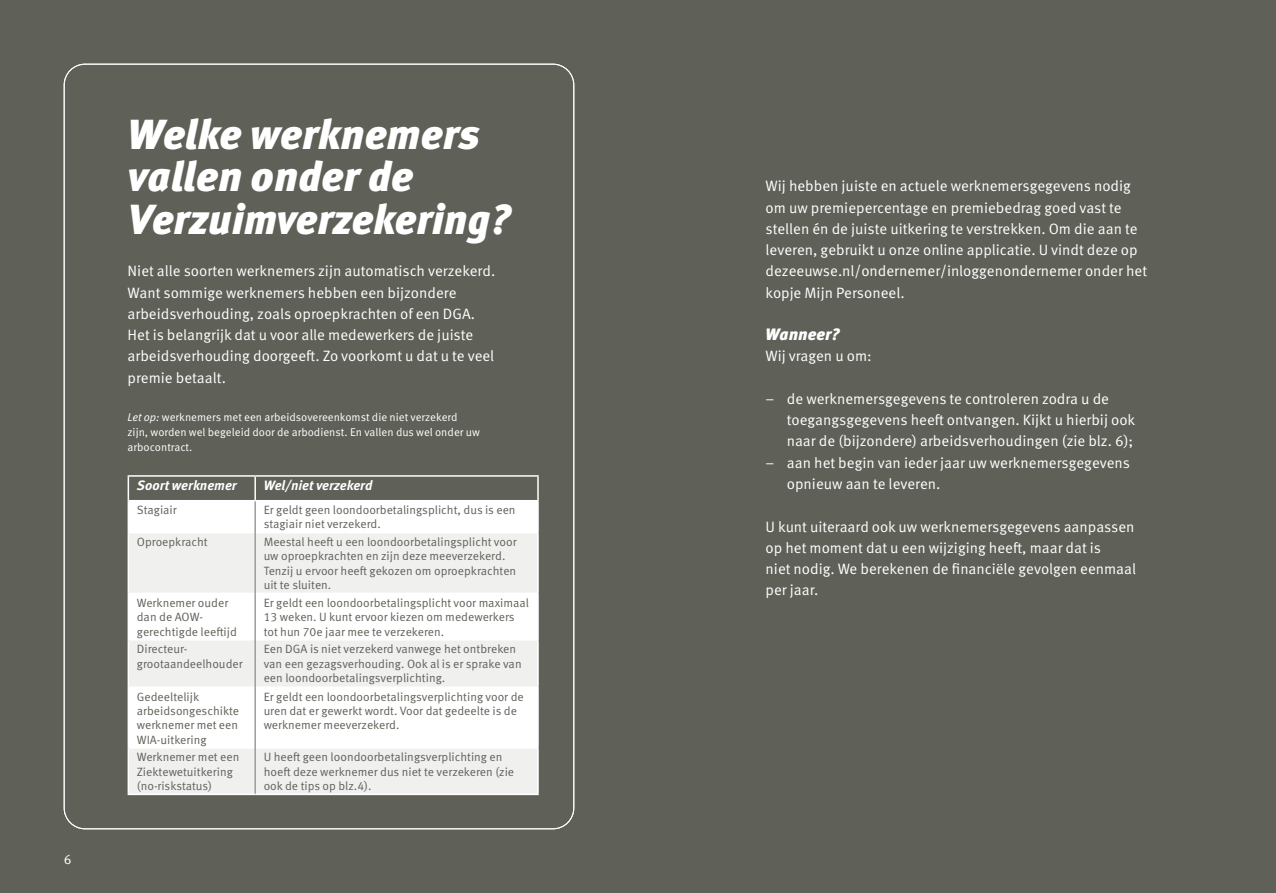
<style>
.page{position:relative;width:1276px;height:893px;background:#fff}
.page>*{position:absolute;margin:0;border:0;box-sizing:border-box;transform-origin:0 0}
.t1{font:italic 900 42px/42.5px "Meta OT";letter-spacing:-.005em;color:#fff}
.t2{font:italic 900 16.5px "Meta OT";letter-spacing:-.005em;color:#fff}
.t3{font:15px/21.3px "Meta OT Norm";color:#fff}
.t4{font:italic 700 13.5px "Meta OT";letter-spacing:-.005em;color:#fff}
.t5{font:13.5px "Meta OT Norm";color:#fff}
.t6{font:12px/14.4px "Meta OT Norm";color:#5f6058}
.t7{font:11.25px/15px "Meta OT Norm";color:#fff}
.s1{font-family:"Meta OT Norm Ita"}
</style>
<div class="page">
<div style="left:0;top:0;width:637px;height:893px;background:#5f6058"></div>
<div style="left:637px;top:0;width:639px;height:893px;background:#5f6058"></div>
<svg style="left:129px;top:501px;width:408px;height:31px"></svg>
<svg style="left:129px;top:533px;width:408px;height:261px;fill:#f0f1ef"></svg>
<hr style="left:128px;top:532px;width:126px;height:1px;background:#fff">
<hr style="left:256px;top:532px;width:283px;height:1px;background:#fff">
<hr style="left:128px;top:593px;width:126px;height:1px;background:#fff">
<hr style="left:256px;top:593px;width:283px;height:1px;background:#fff">
<hr style="left:128px;top:639px;width:126px;height:1px;background:#fff">
<hr style="left:256px;top:639px;width:283px;height:1px;background:#fff">
<hr style="left:128px;top:686px;width:126px;height:2px;background:#fff">
<hr style="left:128px;top:501px;width:1px;height:31px;background:#fff">
<hr style="left:537px;top:501px;width:2px;height:31px;background:#fff">
<hr style="left:128px;top:533px;width:1px;height:60px;background:#fff">
<hr style="left:537px;top:533px;width:2px;height:60px;background:#fff">
<hr style="left:128px;top:594px;width:1px;height:45px;background:#fff">
<hr style="left:537px;top:594px;width:2px;height:45px;background:#fff">
<hr style="left:128px;top:640px;width:1px;height:46px;background:#fff">
<hr style="left:537px;top:640px;width:2px;height:46px;background:#fff">
<hr style="left:128px;top:688px;width:1px;height:59px;background:#fff">
<hr style="left:128px;top:747px;width:126px;height:2px;background:#fff">
<hr style="left:128px;top:749px;width:1px;height:45px;background:#fff">
<hr style="left:128px;top:794px;width:127px;height:1px;background:#fff">
<hr style="left:128px;top:475px;width:127px;height:2px;background:#fff">
<div style="left:128px;top:476px;width:409px;height:24px;background:#5f6058"></div>
<hr style="left:255px;top:475px;width:284px;height:2px;background:#fff">
<hr style="left:537px;top:477px;width:2px;height:23px;background:#fff">
<hr style="left:128px;top:500px;width:127px;height:1px;background:#fff">
<hr style="left:255px;top:500px;width:284px;height:1px;background:#fff">
<hr style="left:256px;top:686px;width:283px;height:2px;background:#fff">
<hr style="left:537px;top:688px;width:2px;height:59px;background:#fff">
<hr style="left:256px;top:747px;width:283px;height:2px;background:#fff">
<hr style="left:537px;top:749px;width:2px;height:45px;background:#fff">
<hr style="left:255px;top:794px;width:284px;height:1px;background:#fff">
<hr style="left:254px;top:501px;width:2px;height:32px;background:#9d9d9c">
<hr style="left:254px;top:533px;width:2px;height:60px;background:#9d9d9c">
<hr style="left:254px;top:593px;width:2px;height:47px;background:#9d9d9c">
<hr style="left:254px;top:640px;width:2px;height:47px;background:#9d9d9c">
<hr style="left:254px;top:687px;width:2px;height:61px;background:#9d9d9c">
<hr style="left:254px;top:748px;width:2px;height:46px;background:#9d9d9c">
<div style="left:765px;top:104px;width:383px;height:43px;border:3px solid #5f6058;border-radius:9px"></div>
<p class="t5" style="left:64px;top:852px;width:9px">6</p>
<h1 class="t1" style="left:128px;top:115px;width:384px">Welke werknemers vallen onder de<br>Verzuimverzekering?</h1>
<p class="t3" style="left:128px;top:261px;width:369px">Niet alle soorten werknemers zijn automatisch verzekerd.<br>Want sommige werknemers hebben een bijzondere arbeidsverhouding, zoals oproepkrachten of een DGA.<br>Het is belangrijk dat u voor alle medewerkers de juiste arbeidsverhouding doorgeeft. Zo voorkomt u dat u te veel premie betaalt.</p>
<p class="t7" style="left:128px;top:410px;width:354px"><span class="s1">Let op:</span> werknemers met een arbeidsovereenkomst die niet verzekerd zijn, worden wel begeleid door de arbodienst. En vallen dus wel onder uw arbocontract.</p>
<p class="t4" style="left:137px;top:477px;width:102px">Soort werknemer</p>
<p class="t4" style="left:264px;top:477px;width:110px">Wel/niet verzekerd</p>
<p class="t6" style="left:137px;top:503px;width:42px">Stagiair</p>
<p class="t6" style="left:264px;top:503px;width:253px">Er geldt geen loondoorbetalingsplicht, dus is een stagiair niet verzekerd.</p>
<p class="t6" style="left:137px;top:535px;width:72px">Oproepkracht</p>
<p class="t6" style="left:264px;top:535px;width:254px">Meestal heeft u een loondoorbetalingsplicht voor uw oproepkrachten en zijn deze meeverzekerd.<br>Tenzij u ervoor heeft gekozen om oproepkrachten uit te sluiten.</p>
<p class="t6" style="left:137px;top:595px;width:102px">Werknemer ouder dan de AOW&shy;gerechtigde leeftijd</p>
<p class="t6" style="left:264px;top:595px;width:267px">Er geldt een loondoorbetalingsplicht voor maximaal<br>13 weken. U kunt ervoor kiezen om medewerkers tot hun 70e jaar mee te verzekeren.</p>
<p class="t6" style="left:137px;top:642px;width:107px">Directeur&shy;grootaandeelhouder</p>
<p class="t6" style="left:264px;top:642px;width:259px">Een DGA is niet verzekerd vanwege het ontbreken van een gezagsverhouding. Ook al is er sprake van een loondoorbetalingsverplichting.</p>
<p class="t6" style="left:137px;top:689px;width:104px">Gedeeltelijk arbeidsongeschikte werknemer met een<br>WIA-uitkering</p>
<p class="t6" style="left:264px;top:689px;width:262px">Er geldt een loondoorbetalingsverplichting voor de uren dat er gewerkt wordt. Voor dat gedeelte is de werknemer meeverzekerd.</p>
<p class="t6" style="left:137px;top:750px;width:104px">Werknemer met een<br>Ziektewetuitkering (no-riskstatus)</p>
<p class="t6" style="left:264px;top:750px;width:252px">U heeft geen loondoorbetalingsverplichting en hoeft deze werknemer dus niet te verzekeren (zie ook de tips op blz.4).</p>
<p class="t3" style="left:765px;top:176px;width:383px">Wij hebben juiste en actuele werknemersgegevens nodig om uw premiepercentage en premiebedrag goed vast te stellen én de juiste uitkering te verstrekken. Om die aan te leveren, gebruikt u onze online applicatie. U vindt deze op dezeeuwse.nl/ondernemer/inloggenondernemer onder het kopje Mijn Personeel.</p>
<p class="t2" style="left:765px;top:324px;width:75px">Wanneer?</p>
<p class="t3" style="left:765px;top:346px;width:108px">Wij vragen u om:</p>
<p class="t3" style="left:787px;top:388px;width:350px;text-indent:-21px">– de werknemersgegevens te controleren zodra u de toegangsgegevens heeft ontvangen. Kijkt u hierbij ook naar de (bijzondere) arbeidsverhoudingen (zie blz. 6);</p>
<p class="t3" style="left:787px;top:452px;width:345px;text-indent:-21px">– aan het begin van ieder jaar uw werknemersgegevens opnieuw aan te leveren.</p>
<p class="t3" style="left:765px;top:516px;width:372px">U kunt uiteraard ook uw werknemersgegevens aanpassen op het moment dat u een wijziging heeft, maar dat is<br>niet nodig. We berekenen de financiële gevolgen eenmaal per jaar.</p>
</div>
